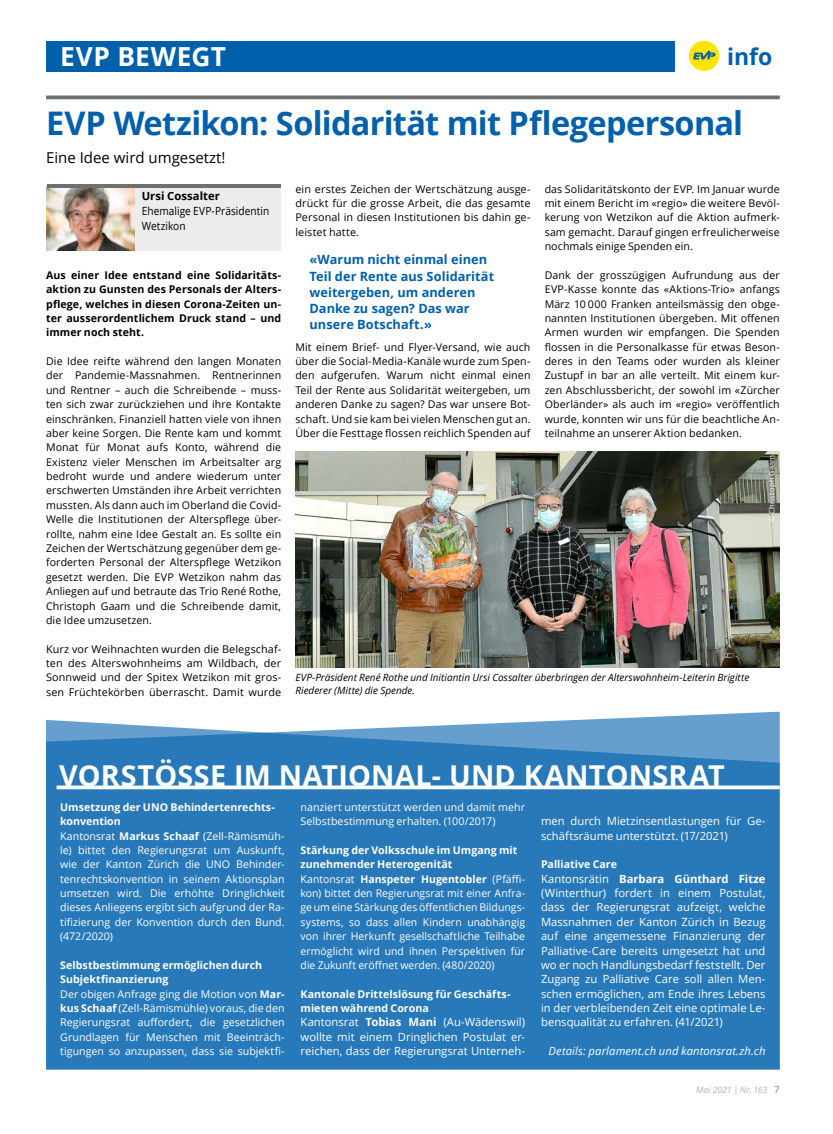
<style>
.page{position:relative;width:833px;height:1134px;background:#fff}
.page>*{position:absolute;margin:0;border:0;box-sizing:border-box;transform-origin:0 0}
.t1{font:700 32.5px "Open Sans";letter-spacing:-.02em;color:#0060ac}
.t2{font:700 28.75px "Open Sans";letter-spacing:.01em;color:#fff}
.t3{font:700 26.25px "Open Sans";letter-spacing:.02em;color:#fff}
.t4{font:700 23px "Open Sans";color:#0060ac}
.t5{font:15px "Open Sans";color:#000}
.t6{font:700 12.75px/16.2px "Open Sans";letter-spacing:.005em;color:#0060ac}
.t7{font:11.25px/14.4px "Open Sans";color:#fff;text-align:justify}
.t8{font:italic 11.25px "Open Sans";letter-spacing:.01em;color:#fff}
.t9{font:11.25px/15px "Open Sans";letter-spacing:.005em;color:#000;scale:.9 1}
.t10{font:700 11.25px "Open Sans";letter-spacing:.01em;color:#000}
.t11{font:10.62px/14.4px "Open Sans";letter-spacing:.01em;color:#000;text-align:justify}
.t12{font:10.62px/14.4px "Open Sans";letter-spacing:.005em;color:#fff}
.t13{font:700 10.62px/14.4px "Open Sans";letter-spacing:.01em;color:#000;text-align:justify}
.t14{font:700 10.62px/14.4px "Open Sans";color:#fff}
.t15{font:italic 10px/12.5px "Open Sans";color:#000}
.t16{font:italic 8.75px "Open Sans";color:#b1b4b4}
.t17{font:7.5px "Open Sans";letter-spacing:.025em;color:#fff}
.s1{font-weight:700}
.s2{font-weight:700;font-style:normal;font-size:10px}
</style>
<div class="page">
<div style="left:689px;top:41px;width:30px;height:30px;background:#ffe400;border-radius:50%"></div>
<svg style="left:693px;top:51px;width:22px;height:9px"></svg>
<div style="left:46px;top:41px;width:628px;height:30px;background:#0060ac"></div>
<div style="left:46px;top:184px;width:234px;height:66px;background:#ececec"></div>
<img style="left:46px;top:187px;width:88px;height:63px">
<hr style="left:47px;top:184px;width:233px;height:3px;background:#6f7070">
<img style="left:295px;top:451px;width:485px;height:216px">
<hr style="left:46px;top:96px;width:734px;height:3px;background:#6f7070">
<svg style="left:46px;top:720px;width:734px;height:349px;background:#2e7dbb"></svg>
<svg style="left:57px;top:785px;width:722px;height:4px"></svg>
<h3 class="t3" style="left:60px;top:38px;width:167px">EVP BEWEGT</h3>
<h3 class="t4" style="left:727px;top:40px;width:47px">info</h3>
<h1 class="t1" style="left:46px;top:100px;width:698px">EVP Wetzikon: Solidarität mit Pflegepersonal</h1>
<h3 class="t5" style="left:46px;top:148px;width:181px">Eine Idee wird umgesetzt!</h3>
<p class="t10" style="left:142px;top:188px;width:80px">Ursi Cossalter</p>
<p class="t9" style="left:142px;top:203px;width:143px">Ehemalige EVP-Präsidentin<br>Wetzikon</p>
<p class="t13" style="left:46px;top:267px;width:237px">Aus einer Idee entstand eine Solidaritäts&shy;aktion zu Gunsten des Personals der Alters&shy;pflege, welches in diesen Corona-Zeiten un&shy;ter ausserordentlichem Druck stand – und immer noch steht.</p>
<p class="t11" style="left:46px;top:354px;width:237px">Die Idee reifte während den langen Monaten der Pandemie-Massnahmen. Rentnerinnen und Rentner – auch die Schreibende – muss&shy;ten sich zwar zurückziehen und ihre Kontakte einschränken. Finanziell hatten viele von ihnen aber keine Sorgen. Die Rente kam und kommt Monat für Monat aufs Konto, während die Existenz vieler Menschen im Arbeitsalter arg bedroht wurde und andere wiederum unter erschwerten Umständen ihre Arbeit verrichten mussten. Als dann auch im Oberland die Covid-Welle die Institutionen der Alterspflege über&shy;rollte, nahm eine Idee Gestalt an. Es sollte ein Zeichen der Wertschätzung gegenüber dem ge&shy;forderten Personal der Alterspflege Wetzikon gesetzt werden. Die EVP Wetzikon nahm das Anliegen auf und betraute das Trio René Rothe, Christoph Gaam und die Schreibende damit, die Idee umzusetzen.</p>
<p class="t11" style="left:46px;top:641px;width:237px">Kurz vor Weihnachten wurden die Belegschaf&shy;ten des Alterswohnheims am Wildbach, der Sonnweid und der Spitex Wetzikon mit gros&shy;sen Früchtekörben überrascht. Damit wurde</p>
<p class="t11" style="left:295px;top:181px;width:237px">ein erstes Zeichen der Wertschätzung ausge&shy;drückt für die grosse Arbeit, die das gesamte Personal in diesen Institutionen bis dahin ge&shy;leistet hatte.</p>
<p class="t6" style="left:309px;top:251px;width:186px">«Warum nicht einmal einen<br>Teil der Rente aus Solidarität weitergeben, um anderen<br>Danke zu sagen? Das war unsere Botschaft.»</p>
<p class="t11" style="left:295px;top:339px;width:237px">Mit einem Brief- und Flyer-Versand, wie auch über die Social-Media-Kanäle wurde zum Spen&shy;den aufgerufen. Warum nicht einmal einen Teil der Rente aus Solidarität weitergeben, um anderen Danke zu sagen? Das war unsere Bot&shy;schaft. Und sie kam bei vielen Menschen gut an.<br>Über die Festtage flossen reichlich Spenden auf</p>
<p class="t11" style="left:544px;top:181px;width:237px">das Solidaritätskonto der EVP. Im Januar wurde mit einem Bericht im «regio» die weitere Bevöl&shy;kerung von Wetzikon auf die Aktion aufmerk&shy;sam gemacht. Darauf gingen erfreulicherweise nochmals einige Spenden ein.</p>
<p class="t11" style="left:544px;top:267px;width:237px">Dank der grosszügigen Aufrundung aus der EVP-Kasse konnte das «Aktions-Trio» anfangs März 10 000 Franken anteilsmässig den obge&shy;nannten Institutionen übergeben. Mit offenen Armen wurden wir empfangen. Die Spenden flossen in die Personalkasse für etwas Beson&shy;deres in den Teams oder wurden als kleiner Zustupf in bar an alle verteilt. Mit einem kur&shy;zen Abschlussbericht, der sowohl im «Zürcher Oberländer» als auch im «regio» veröffentlich wurde, konnten wir uns für die beachtliche An&shy;teilnahme an unserer Aktion bedanken.</p>
<p class="t17" style="left:766px;top:522px;width:69px;rotate:-90deg">© Christoph Gaam</p>
<p class="t15" style="left:295px;top:671px;width:455px">EVP-Präsident René Rothe und Initiantin Ursi Cossalter überbringen der Alterswohnheim-Leiterin Brigitte<br>Riederer (Mitte) die Spende.</p>
<h2 class="t2" style="left:59px;top:755px;width:667px">VORSTÖSSE IM NATIONAL- UND KANTONSRAT</h2>
<p class="t12" style="left:60px;top:799px;width:226px"><span class="s1">Umsetzung der UNO Behindertenrechts&shy;konvention<br></span>Kantonsrat <span class="s1">Markus Schaaf</span> (Zell-Rämismüh&shy;le) bittet den Regierungsrat um Auskunft, wie der Kanton Zürich die UNO Behinder&shy;tenrechtskonvention in seinem Aktionsplan umsetzen wird. Die erhöhte Dringlichkeit dieses Anliegens ergibt sich aufgrund der Ra&shy;tifizierung der Konvention durch den Bund. (472/2020)</p>
<p class="t12" style="left:60px;top:957px;width:226px"><span class="s1">Selbstbestimmung ermöglichen durch Subjektfinanzierung<br></span>Der obigen Anfrage ging die Motion von <span class="s1">Mar&shy;kus Schaaf</span> (Zell-Rämismühle) voraus, die den Regierungsrat auffordert, die gesetzlichen Grundlagen für Menschen mit Beeinträch&shy;tigungen so anzupassen, dass sie subjektfi-</p>
<p class="t12" style="left:301px;top:799px;width:226px">nanziert unterstützt werden und damit mehr<br>Selbstbestimmung erhalten. (100/2017)</p>
<p class="t12" style="left:301px;top:842px;width:226px"><span class="s1">Stärkung der Volksschule im Umgang mit zunehmender Heterogenität<br></span>Kantonsrat <span class="s1">Hanspeter Hugentobler</span> (Pfäffi&shy;kon) bittet den Regierungsrat mit einer Anfra&shy;ge um eine Stärkung des öffentlichen Bildungs&shy;systems, so dass allen Kindern unabhängig von ihrer Herkunft gesellschaftliche Teilhabe ermöglicht wird und ihnen Perspektiven für die Zukunft eröffnet werden. (480/2020)</p>
<p class="t14" style="left:301px;top:986px;width:211px">Kantonale Drittelslösung für Geschäfts&shy;mieten während Corona</p>
<p class="t7" style="left:301px;top:1015px;width:226px">Kantonsrat <span class="s1">Tobias Mani</span> (Au-Wädenswil) wollte mit einem Dringlichen Postulat er&shy;reichen, dass der Regierungsrat Unterneh-</p>
<p class="t7" style="left:541px;top:814px;width:226px">men durch Mietzinsentlastungen für Ge&shy;schäftsräume unterstützt. (17/2021)</p>
<p class="t14" style="left:541px;top:857px;width:77px">Palliative Care</p>
<p class="t7" style="left:541px;top:871px;width:226px">Kantonsrätin <span class="s1">Barbara Günthard Fitze </span>(Winterthur) fordert in einem Postulat, dass der Regierungsrat aufzeigt, welche Massnahmen der Kanton Zürich in Bezug auf eine angemessene Finanzierung der Palliative-Care bereits umgesetzt hat und wo er noch Handlungsbedarf feststellt. Der Zugang zu Palliative Care soll allen Men&shy;schen ermöglichen, am Ende ihres Lebens in der verbleibenden Zeit eine optimale Le&shy;bensqualität zu erfahren. (41/2021)</p>
<p class="t8" style="left:548px;top:1043px;width:218px">Details: parlament.ch und kantonsrat.zh.ch</p>
<p class="t16" style="left:696px;top:1084px;width:85px">Mai 2021 | Nr. 163 <span class="s2">7</span></p>
</div>
